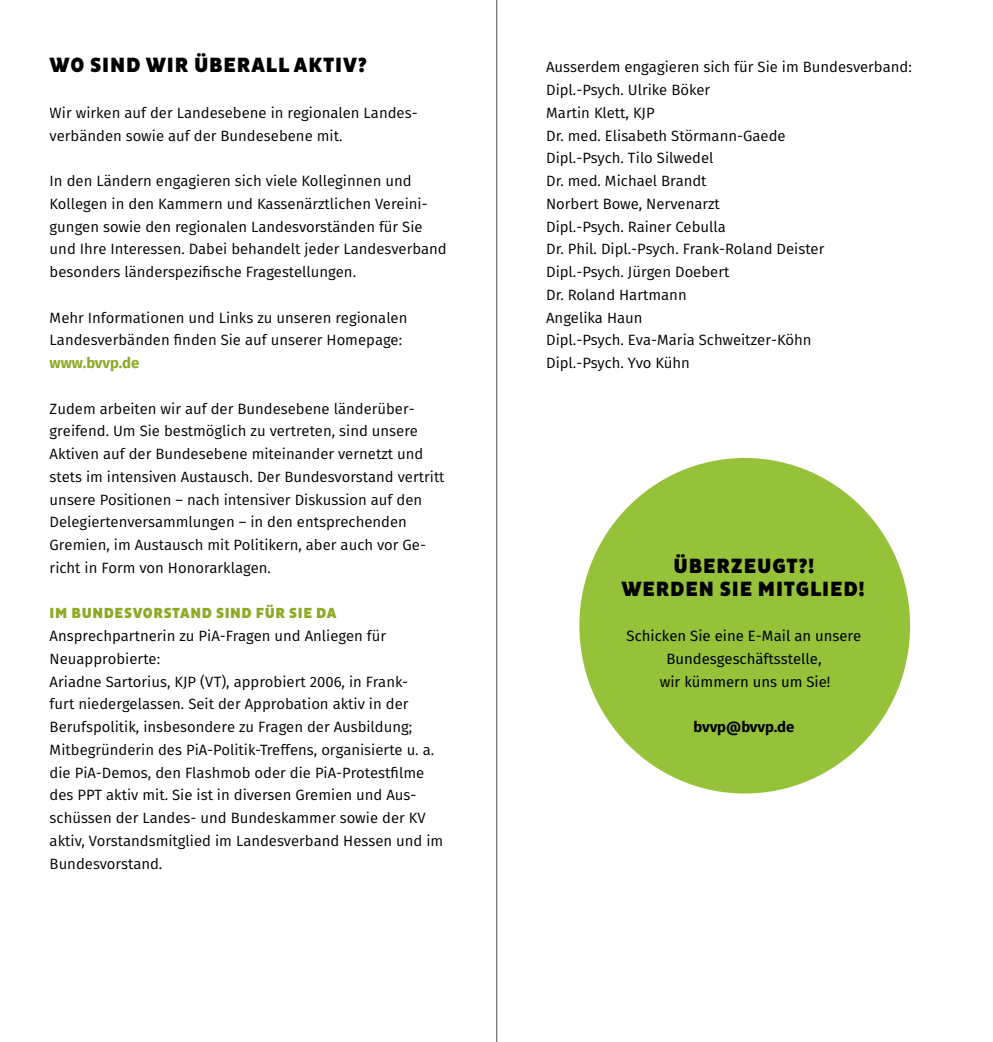
<style>
.page{position:relative;width:993px;height:1042px;background:#fff}
.page>*{position:absolute;margin:0;border:0;box-sizing:border-box;transform-origin:0 0}
.t1{font:900 21px/22.8px "Pluto Sans Cond";letter-spacing:.04em;color:#000;text-align:center}
.t2{font:14.88px/22.8px "Fira Sans";color:#000}
.t3{font:14.88px/22.8px "Fira Sans";color:#000;text-align:center}
.t4{font:900 14.88px "Pluto Sans Cond";letter-spacing:.04em;color:#8ea926}
.t5{font:700 14.88px "Fira Sans";color:#000}
.t6{font:700 14.88px "Fira Sans";color:#8ea926}
</style>
<div class="page">
<div style="left:579px;top:458px;width:330px;height:335px;background:#95c238;border-radius:50%"></div>
<hr style="left:496px;top:0;width:1px;height:1042px;background:#575756">
<h1 class="t1" style="left:50px;top:55px;width:318px">WO SIND WIR ÜBERALL AKTIV?</h1>
<p class="t2" style="left:50px;top:101px;width:367px">Wir wirken auf der Landesebene in regionalen Landes&shy;verbänden sowie auf der Bundesebene mit.</p>
<p class="t2" style="left:50px;top:169px;width:398px">In den Ländern engagieren sich viele Kolleginnen und Kollegen in den Kammern und Kassenärztlichen Vereini&shy;gungen sowie den regionalen Landesvorständen für Sie und Ihre Interessen. Dabei behandelt jeder Landesverband besonders länderspezifische Fragestellungen.</p>
<p class="t2" style="left:50px;top:306px;width:359px">Mehr Informationen und Links zu unseren regionalen<br>Landesverbänden finden Sie auf unserer Homepage:</p>
<p class="t6" style="left:50px;top:350px;width:91px">www.bvvp.de</p>
<p class="t2" style="left:50px;top:397px;width:396px">Zudem arbeiten wir auf der Bundesebene länderüber&shy;greifend. Um Sie bestmöglich zu vertreten, sind unsere Aktiven auf der Bundesebene miteinander vernetzt und stets im intensiven Austausch. Der Bundesvorstand vertritt unsere Positionen – nach intensiver Diskussion auf den Delegiertenversammlungen – in den entsprechenden Gremien, im Austausch mit Politikern, aber auch vor Ge&shy;richt in Form von Honorarklagen.</p>
<p class="t4" style="left:50px;top:605px;width:288px">IM BUNDESVORSTAND SIND FÜR SIE DA</p>
<p class="t2" style="left:50px;top:624px;width:395px">Ansprechpartnerin zu PiA-Fragen und Anliegen für Neuapprobierte:<br>Ariadne Sartorius, KJP (VT), approbiert 2006, in Frank-<br>furt niedergelassen. Seit der Approbation aktiv in der Berufspolitik, insbesondere zu Fragen der Ausbildung; Mitbegründerin des PiA-Politik-Treffens, organisierte u. a. die PiA-Demos, den Flashmob oder die PiA-Protestfilme des PPT aktiv mit. Sie ist in diversen Gremien und Aus&shy;schüssen der Landes- und Bundeskammer sowie der KV aktiv, Vorstandsmitglied im Landesverband Hessen und im Bundesvorstand.</p>
<p class="t2" style="left:546px;top:55px;width:367px">Ausserdem engagieren sich für Sie im Bundesverband:<br>Dipl.-Psych. Ulrike Böker<br>Martin Klett, KJP<br>Dr. med. Elisabeth Störmann-Gaede<br>Dipl.-Psych. Tilo Silwedel<br>Dr. med. Michael Brandt<br>Norbert Bowe, Nervenarzt<br>Dipl.-Psych. Rainer Cebulla<br>Dr. Phil. Dipl.-Psych. Frank-Roland Deister<br>Dipl.-Psych. Jürgen Doebert<br>Dr. Roland Hartmann<br>Angelika Haun<br>Dipl.-Psych. Eva-Maria Schweitzer-Köhn<br>Dipl.-Psych. Yvo Kühn</p>
<h1 class="t1" style="left:621px;top:555px;width:245px">ÜBERZEUGT?!<br>WERDEN SIE MITGLIED!</h1>
<p class="t3" style="left:626px;top:624px;width:236px">Schicken Sie eine E-Mail an unsere<br>Bundesgeschäftsstelle,<br>wir kümmern uns um Sie!</p>
<p class="t5" style="left:693px;top:714px;width:102px">bvvp@bvvp.de</p>
</div>
